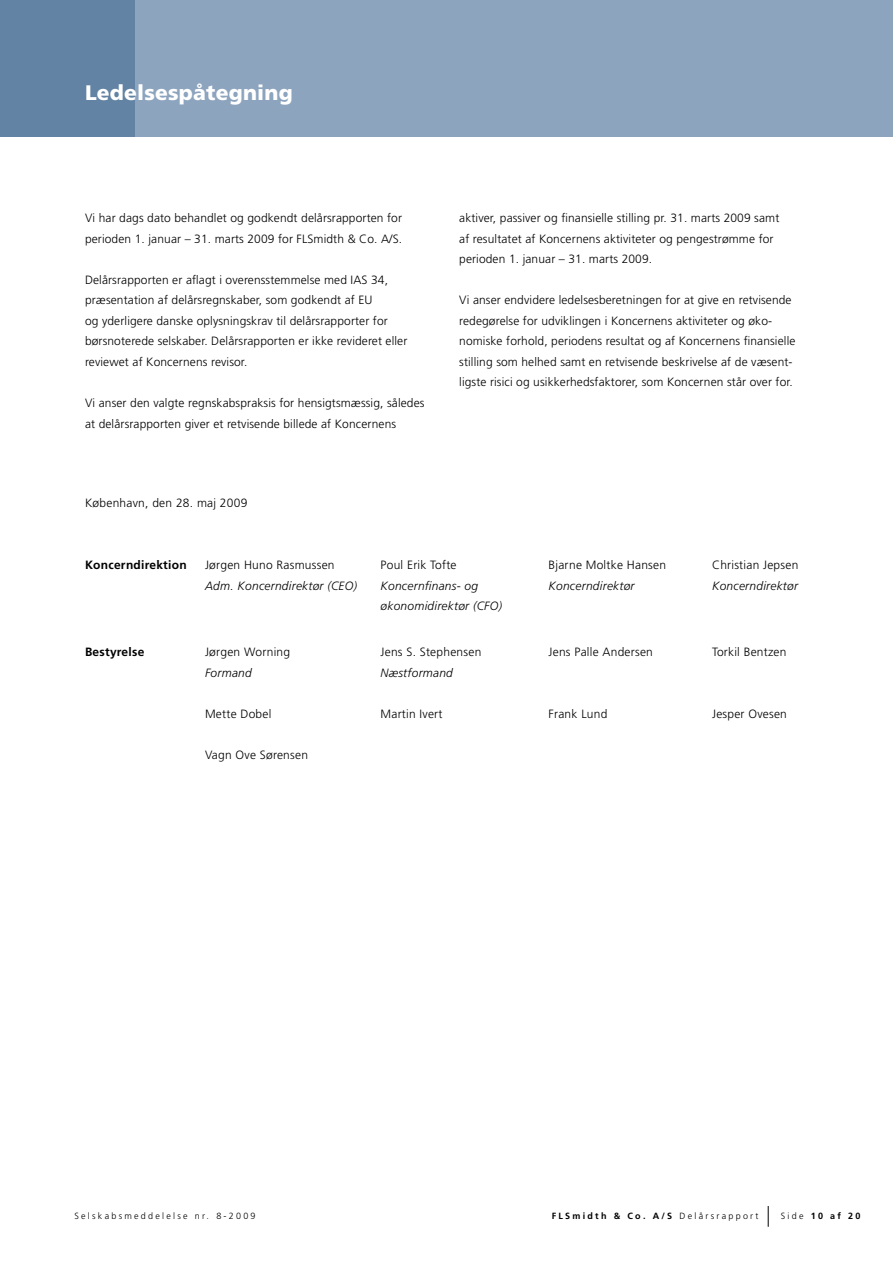
<style>
.page{position:relative;width:893px;height:1263px;background:#fff}
.page>*{position:absolute;margin:0;border:0;box-sizing:border-box;transform-origin:0 0}
.t1{font:900 21px "Frutiger";letter-spacing:.01em;color:#fff}
.t2{font:300 12px/20.5px "Frutiger";letter-spacing:.01em;color:#000}
.t3{font:italic 300 12px "Frutiger";letter-spacing:.02em;color:#000}
.t4{font:700 12px "Frutiger";letter-spacing:.02em;color:#000}
.t5{font:700 9px "Frutiger";letter-spacing:.25em;color:#000}
.t6{font:300 9px "Frutiger";letter-spacing:.25em;color:#000}
.s1{font-weight:300}
</style>
<div class="page">
<div style="left:0;top:0;width:893px;height:136px;background:#8da4bf"></div>
<div style="left:0;top:0;width:134px;height:136px;background:#6283a4"></div>
<svg style="left:768px;top:1206px;width:1px;height:21px"></svg>
<h1 class="t1" style="left:85px;top:80px;width:209px">Ledelsespåtegning</h1>
<p class="t2" style="left:85px;top:208px;width:319px">Vi har dags dato behandlet og godkendt delårsrapporten for perioden 1. januar – 31. marts 2009 for FLSmidth &amp; Co. A/S.</p>
<p class="t2" style="left:85px;top:269px;width:324px">Delårsrapporten er aflagt i overensstemmelse med IAS 34, præsentation af delårsregnskaber, som godkendt af EU<br>og yderligere danske oplysningskrav til delårsrapporter for børsnoterede selskaber. Delårsrapporten er ikke revideret eller reviewet af Koncernens revisor.</p>
<p class="t2" style="left:85px;top:392px;width:341px">Vi anser den valgte regnskabspraksis for hensigtsmæssig, således at delårsrapporten giver et retvisende billede af Koncernens</p>
<p class="t2" style="left:85px;top:492px;width:164px">København, den 28. maj 2009</p>
<p class="t2" style="left:459px;top:208px;width:322px">aktiver, passiver og finansielle stilling pr. 31. marts 2009 samt af resultatet af Koncernens aktiviteter og pengestrømme for perioden 1. januar – 31. marts 2009.</p>
<p class="t2" style="left:459px;top:290px;width:338px">Vi anser endvidere ledelsesberetningen for at give en retvisende redegørelse for udviklingen i Koncernens aktiviteter og øko&shy;nomiske forhold, periodens resultat og af Koncernens finansielle stilling som helhed samt en retvisende beskrivelse af de væsent&shy;ligste risici og usikkerhedsfaktorer, som Koncernen står over for.</p>
<p class="t4" style="left:85px;top:558px;width:103px">Koncerndirektion</p>
<p class="t2" style="left:205px;top:555px;width:131px">Jørgen Huno Rasmussen</p>
<p class="t2" style="left:381px;top:555px;width:78px">Poul Erik Tofte</p>
<p class="t2" style="left:549px;top:555px;width:119px">Bjarne Moltke Hansen</p>
<p class="t2" style="left:712px;top:555px;width:88px">Christian Jepsen</p>
<p class="t3" style="left:205px;top:579px;width:154px">Adm. Koncerndirektør (CEO)</p>
<p class="t3" style="left:381px;top:579px;width:99px">Koncernfinans- og</p>
<p class="t3" style="left:549px;top:579px;width:88px">Koncerndirektør</p>
<p class="t3" style="left:712px;top:579px;width:88px">Koncerndirektør</p>
<p class="t3" style="left:381px;top:599px;width:123px">økonomidirektør (CFO)</p>
<p class="t4" style="left:85px;top:645px;width:61px">Bestyrelse</p>
<p class="t2" style="left:205px;top:642px;width:87px">Jørgen Worning</p>
<p class="t2" style="left:381px;top:642px;width:102px">Jens S. Stephensen</p>
<p class="t2" style="left:549px;top:642px;width:106px">Jens Palle Andersen</p>
<p class="t2" style="left:712px;top:642px;width:76px">Torkil Bentzen</p>
<p class="t3" style="left:205px;top:666px;width:48px">Formand</p>
<p class="t3" style="left:381px;top:666px;width:74px">Næstformand</p>
<p class="t2" style="left:205px;top:704px;width:68px">Mette Dobel</p>
<p class="t2" style="left:381px;top:704px;width:63px">Martin Ivert</p>
<p class="t2" style="left:549px;top:704px;width:60px">Frank Lund</p>
<p class="t2" style="left:712px;top:704px;width:76px">Jesper Ovesen</p>
<p class="t2" style="left:205px;top:745px;width:104px">Vagn Ove Sørensen</p>
<p class="t6" style="left:74px;top:1211px;width:183px">Selskabsmeddelelse nr. 8-2009</p>
<p class="t5" style="left:552px;top:1210px;width:208px">FLSmidth &amp; Co. A/S <span class="s1">Delårsrapport</span></p>
<p class="t5" style="left:781px;top:1210px;width:81px"><span class="s1">Side</span> 10 af 20</p>
</div>
